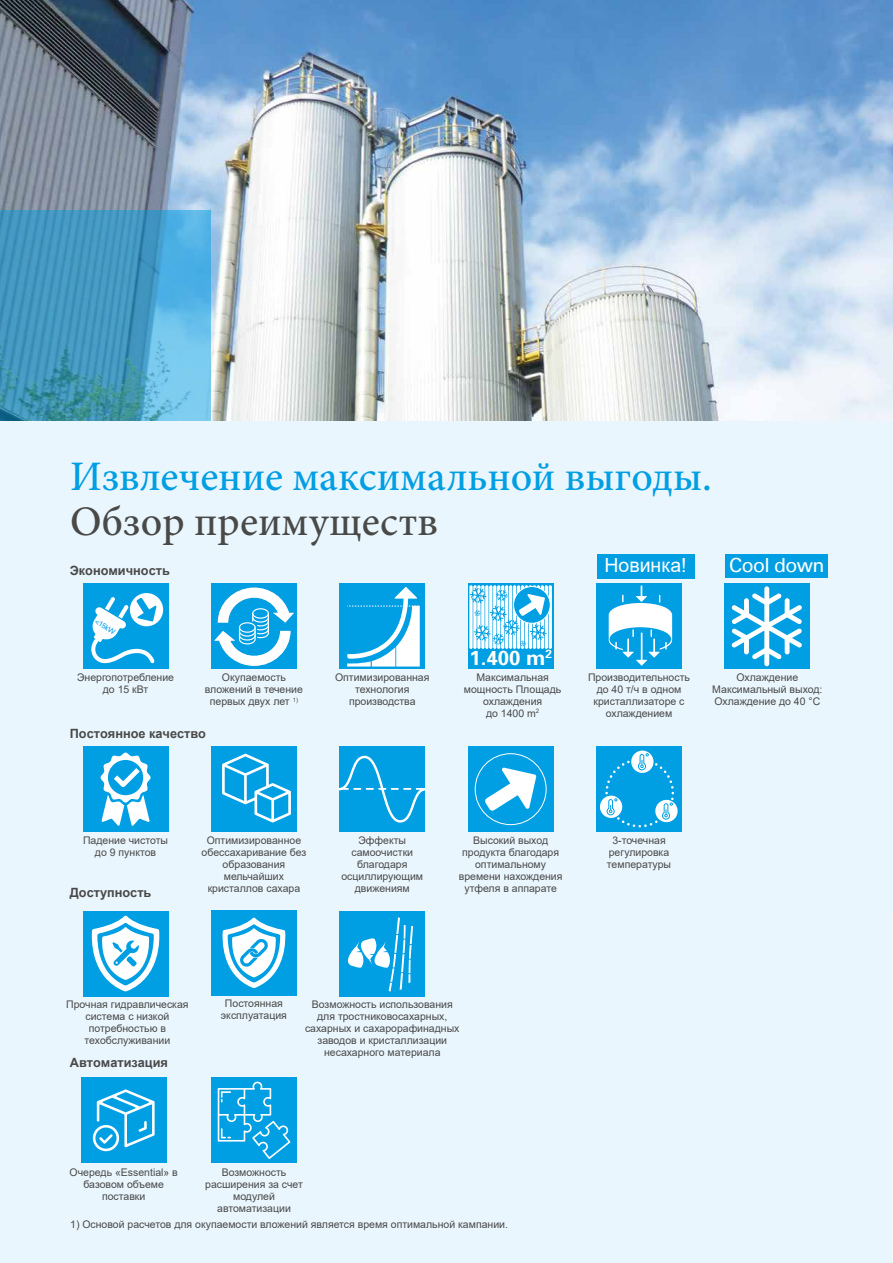
<style>
.page{position:relative;width:893px;height:1263px;background:#fff}
.page>*{position:absolute;margin:0;border:0;box-sizing:border-box;transform-origin:0 0}
.t1{font:500 42px "Minion Pro";color:#009ee3}
.t2{font:500 42px "Minion Pro";letter-spacing:.005em;color:#494948}
.t3{font:700 20.4px "Univers 65";color:#fff}
.t4{font:19.5px "Arial";color:#fff}
.t5{font:19.5px "Univers";letter-spacing:-.03em;color:#fff}
.t6{font:700 12.75px "Arial";color:#494948}
.t7{font:10.5px/12px "Arial";color:#494948;text-align:center}
.t8{font:7.35px "Univers";color:#009fe3}
</style>
<div class="page">
<img style="left:0;top:0;width:893px;height:421px">
<div style="left:0;top:421px;width:893px;height:842px;background:#eaf6fe"></div>
<svg style="left:0;top:210px;width:210px;height:211px;background:#4aa0c7"></svg>
<hr style="left:892px;top:912px;width:1px;height:351px;background:#f6f6f6">
<div style="left:211px;top:910px;width:85px;height:85px;background:#009ee3"></div>
<svg style="left:222px;top:917px;width:64px;height:71px"></svg>
<div style="left:83px;top:911px;width:85px;height:85px;background:#009ee3"></div>
<svg style="left:91px;top:915px;width:69px;height:76px"></svg>
<div style="left:340px;top:911px;width:85px;height:85px;background:#009ee3"></div>
<svg style="left:348px;top:917px;width:65px;height:75px"></svg>
<div style="left:81px;top:1078px;width:85px;height:85px;background:#009ee3"></div>
<svg style="left:93px;top:1089px;width:62px;height:62px"></svg>
<div style="left:212px;top:1078px;width:85px;height:85px;background:#009fe3"></div>
<svg style="left:218px;top:1082px;width:72px;height:77px"></svg>
<div style="left:83px;top:584px;width:85px;height:85px;background:#009ee3"></div>
<div style="left:130px;top:593px;width:33px;height:33px;background:#fff;border-radius:50%"></div>
<svg style="left:91px;top:597px;width:66px;height:67px"></svg>
<div style="left:211px;top:584px;width:85px;height:85px;background:#009ee3"></div>
<svg style="left:214px;top:588px;width:80px;height:78px"></svg>
<div style="left:340px;top:584px;width:85px;height:85px;background:#009ee3"></div>
<svg style="left:347px;top:587px;width:73px;height:79px"></svg>
<div style="left:725px;top:584px;width:85px;height:85px;background:#009ee3"></div>
<svg style="left:731px;top:586px;width:71px;height:80px"></svg>
<div style="left:596px;top:584px;width:86px;height:85px;background:#009ee3"></div>
<svg style="left:609px;top:585px;width:63px;height:81px"></svg>
<div style="left:597px;top:554px;width:97px;height:25px;background:#009ee3"></div>
<div style="left:725px;top:554px;width:103px;height:23px;background:#009ee3"></div>
<div style="left:468px;top:584px;width:85px;height:85px;background:#009fe3"></div>
<svg style="left:469px;top:585px;width:4px;height:64px"></svg>
<svg style="left:473px;top:585px;width:4px;height:64px"></svg>
<svg style="left:477px;top:585px;width:4px;height:64px"></svg>
<svg style="left:481px;top:585px;width:4px;height:64px"></svg>
<hr style="left:485px;top:585px;width:3px;height:64px;background:#fff;border-radius:2px">
<hr style="left:489px;top:585px;width:3px;height:64px;background:#fff;border-radius:2px">
<hr style="left:493px;top:585px;width:3px;height:64px;background:#fff;border-radius:2px">
<hr style="left:497px;top:585px;width:3px;height:64px;background:#fff;border-radius:2px">
<hr style="left:501px;top:585px;width:3px;height:64px;background:#fff;border-radius:2px">
<hr style="left:505px;top:585px;width:3px;height:64px;background:#fff;border-radius:2px">
<hr style="left:509px;top:585px;width:3px;height:64px;background:#fff;border-radius:2px">
<hr style="left:513px;top:585px;width:3px;height:64px;background:#fff;border-radius:2px">
<hr style="left:517px;top:585px;width:3px;height:64px;background:#fff;border-radius:2px">
<hr style="left:521px;top:585px;width:3px;height:64px;background:#fff;border-radius:2px">
<hr style="left:525px;top:585px;width:3px;height:64px;background:#fff;border-radius:2px">
<hr style="left:529px;top:585px;width:3px;height:64px;background:#fff;border-radius:2px">
<hr style="left:533px;top:585px;width:3px;height:64px;background:#fff;border-radius:2px">
<hr style="left:537px;top:585px;width:3px;height:64px;background:#fff;border-radius:2px">
<hr style="left:541px;top:585px;width:3px;height:64px;background:#fff;border-radius:2px">
<hr style="left:545px;top:585px;width:3px;height:64px;background:#fff;border-radius:2px">
<hr style="left:549px;top:585px;width:3px;height:64px;background:#fff;border-radius:2px">
<svg style="left:514px;top:586px;width:36px;height:37px"></svg>
<div style="left:513px;top:586px;width:37px;height:37px;border:1px solid #fff;border-radius:50%"></div>
<svg style="left:470px;top:587px;width:77px;height:60px"></svg>
<div style="left:83px;top:747px;width:85px;height:85px;background:#009ee3"></div>
<svg style="left:101px;top:752px;width:50px;height:74px"></svg>
<div style="left:211px;top:747px;width:85px;height:85px;background:#009ee3"></div>
<svg style="left:222px;top:754px;width:69px;height:68px"></svg>
<div style="left:340px;top:747px;width:85px;height:85px;background:#009fe3"></div>
<svg style="left:340px;top:756px;width:85px;height:66px"></svg>
<div style="left:596px;top:747px;width:86px;height:85px;background:#009ee3"></div>
<svg style="left:600px;top:750px;width:78px;height:77px"></svg>
<div style="left:468px;top:747px;width:85px;height:85px;background:#009ee3"></div>
<div style="left:475px;top:753px;width:71px;height:72px;border:1px solid #fff;border-radius:50%"></div>
<svg style="left:485px;top:767px;width:51px;height:44px"></svg>
<hr style="left:892px;top:210px;width:1px;height:211px;background:#009ee3">
<hr style="left:892px;top:421px;width:1px;height:210px;background:#009ee3">
<h1 class="t1" style="left:70px;top:449px;width:643px">Извлечение максимальной выгоды.</h1>
<h1 class="t2" style="left:70px;top:494px;width:370px">Обзор преимуществ</h1>
<p class="t6" style="left:70px;top:562px;width:102px">Экономичность</p>
<h3 class="t4" style="left:604px;top:552px;width:84px">Новинка!</h3>
<h3 class="t5" style="left:729px;top:554px;width:96px">Cool down</h3>
<p class="t8" style="left:98px;top:617px;width:23px;rotate:30deg">&lt;15kW</p>
<p class="t7" style="left:77px;top:671px;width:99px">Энергопотребление до 15 кВт</p>
<p class="t7" style="left:205px;top:671px;width:100px">Окупаемость вложений в течение первых двух лет <sup>1)</sup></p>
<p class="t7" style="left:335px;top:671px;width:96px">Оптимизированная технология производства</p>
<p class="t7" style="left:712px;top:671px;width:112px">Охлаждение<br>Максимальный выход:<br>Охлаждение до 40 °C</p>
<h2 class="t3" style="left:470px;top:645px;width:84px">1.400 m<sup>2</sup></h2>
<p class="t7" style="left:464px;top:671px;width:99px">Максимальная мощность Площадь охлаждения<br>до 1400 m<sup>2</sup></p>
<p class="t7" style="left:588px;top:671px;width:103px">Производительность до 40 т/ч в одном кристаллизаторе с охлаждением</p>
<p class="t6" style="left:70px;top:725px;width:138px">Постоянное качество</p>
<p class="t7" style="left:83px;top:834px;width:87px">Падение чистоты до 9 пунктов</p>
<p class="t7" style="left:202px;top:834px;width:106px">Оптимизированное обессахаривание без образования мельчайших кристаллов сахара</p>
<p class="t7" style="left:341px;top:834px;width:83px">Эффекты самоочистки благодаря осциллирующим движениям</p>
<p class="t7" style="left:607px;top:834px;width:66px">3-точечная регулировка температуры</p>
<p class="t7" style="left:459px;top:834px;width:105px">Высокий выход продукта благодаря оптимальному времени нахождения утфеля в аппарате</p>
<p class="t6" style="left:70px;top:884px;width:83px">Доступность</p>
<p class="t7" style="left:221px;top:997px;width:67px">Постоянная эксплуатация</p>
<p class="t7" style="left:66px;top:998px;width:124px">Прочная гидравлическая система с низкой потребностью в техобслуживании</p>
<p class="t7" style="left:305px;top:998px;width:156px">Возможность использования для тростниковосахарных, сахарных и сахарорафинадных заводов и кристаллизации несахарного материала</p>
<p class="t6" style="left:70px;top:1054px;width:100px">Автоматизация</p>
<p class="t7" style="left:70px;top:1166px;width:110px">Очередь «Essential» в базовом объеме поставки</p>
<p class="t7" style="left:205px;top:1166px;width:99px">Возможность расширения за счет модулей автоматизации</p>
<p class="t7" style="left:70px;top:1218px;width:439px">1) Основой расчетов для окупаемости вложений является время оптимальной кампании.</p>
</div>
